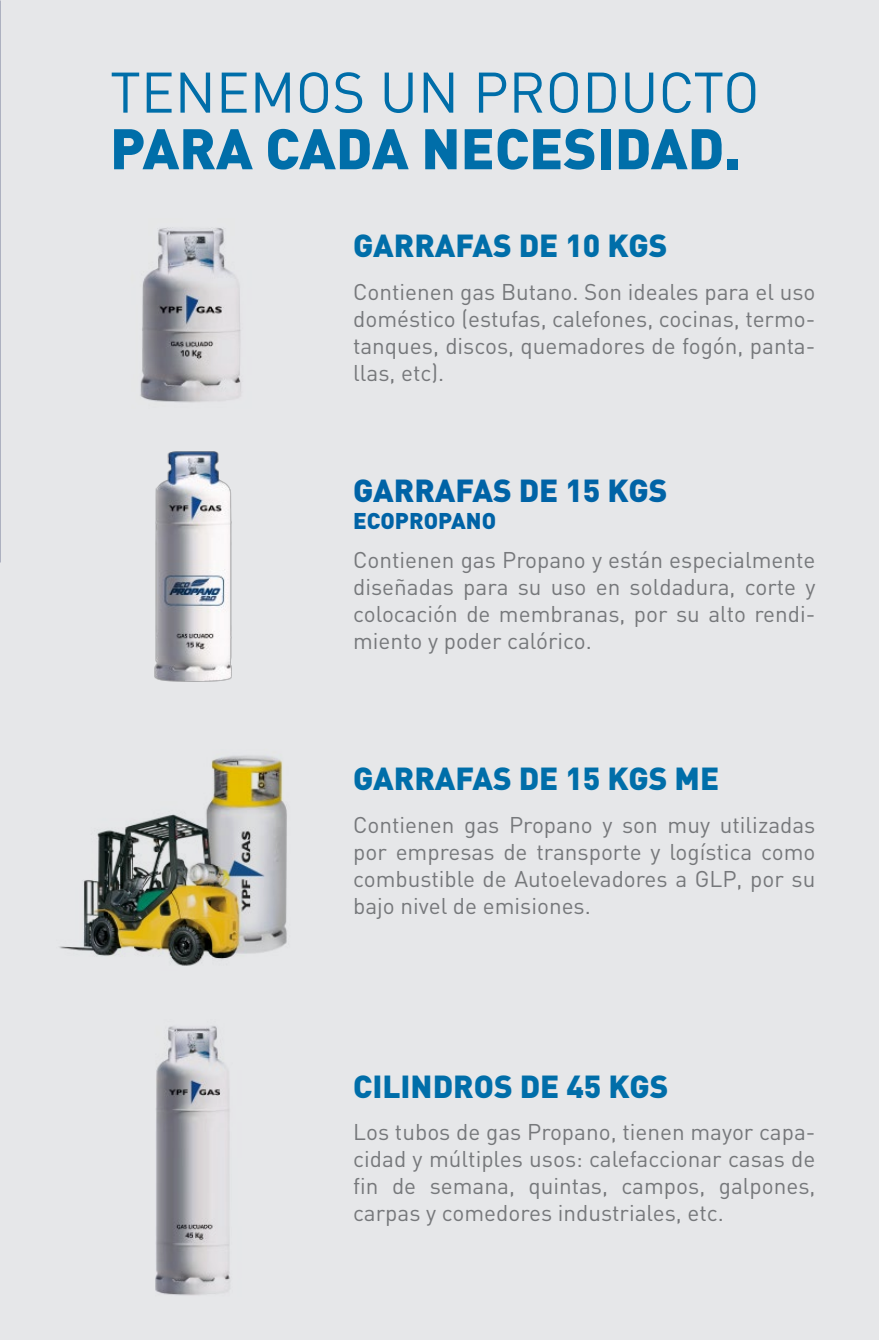
<style>
.page{position:relative;width:879px;height:1340px;background:#fff}
.page>*{position:absolute;margin:0;border:0;box-sizing:border-box;transform-origin:0 0}
.t1{font:900 56.25px "DIN Pro";color:#006ea9}
.t2{font:56.25px "DIN Pro";color:#006ea9}
.t3{font:900 31.5px "DIN Pro";color:#006ea9}
.t4{font:900 31.5px "DIN Pro";color:#0063a6}
.t5{font:22.5px/27px "DIN Pro";color:#76787b;text-align:justify}
.t6{font:900 22.5px "DIN Pro";color:#0063a6}
</style>
<div class="page">
<div style="left:0;top:0;width:878px;height:1339px;background:#e6e7e9"></div>
<img style="left:59px;top:755px;width:228px;height:211px">
<img style="left:0;top:0;width:1px;height:562px">
<img style="left:140px;top:227px;width:101px;height:176px">
<img style="left:155px;top:1026px;width:75px;height:269px">
<img style="left:154px;top:451px;width:78px;height:231px">
<h1 class="t2" style="left:110px;top:54px;width:650px">TENEMOS UN PRODUCTO</h1>
<h1 class="t1" style="left:110px;top:111px;width:632px">PARA CADA NECESIDAD.</h1>
<h2 class="t3" style="left:353px;top:224px;width:316px">GARRAFAS DE 10 KGS</h2>
<p class="t5" style="left:353px;top:277px;width:463px">Contienen gas Butano. Son ideales para el uso doméstico (estufas, calefones, cocinas, termo&shy;tanques, discos, quemadores de fogón, panta&shy;llas, etc).</p>
<h2 class="t4" style="left:353px;top:469px;width:316px">GARRAFAS DE 15 KGS</h2>
<p class="t6" style="left:353px;top:505px;width:144px">ECOPROPANO</p>
<p class="t5" style="left:353px;top:545px;width:463px">Contienen gas Propano y están especialmente diseñadas para su uso en soldadura, corte y colocación de membranas, por su alto rendi&shy;miento y poder calórico.</p>
<h2 class="t3" style="left:353px;top:757px;width:367px">GARRAFAS DE 15 KGS ME</h2>
<p class="t5" style="left:353px;top:810px;width:463px">Contienen gas Propano y son muy utilizadas por empresas de transporte y logística como combustible de Autoelevadores a GLP, por su bajo nivel de emisiones.</p>
<h2 class="t3" style="left:353px;top:1065px;width:316px">CILINDROS DE 45 KGS</h2>
<p class="t5" style="left:353px;top:1116px;width:463px">Los tubos de gas Propano, tienen mayor capa&shy;cidad y múltiples usos: calefaccionar casas de fin de semana, quintas, campos, galpones, carpas y comedores industriales, etc.</p>
</div>
